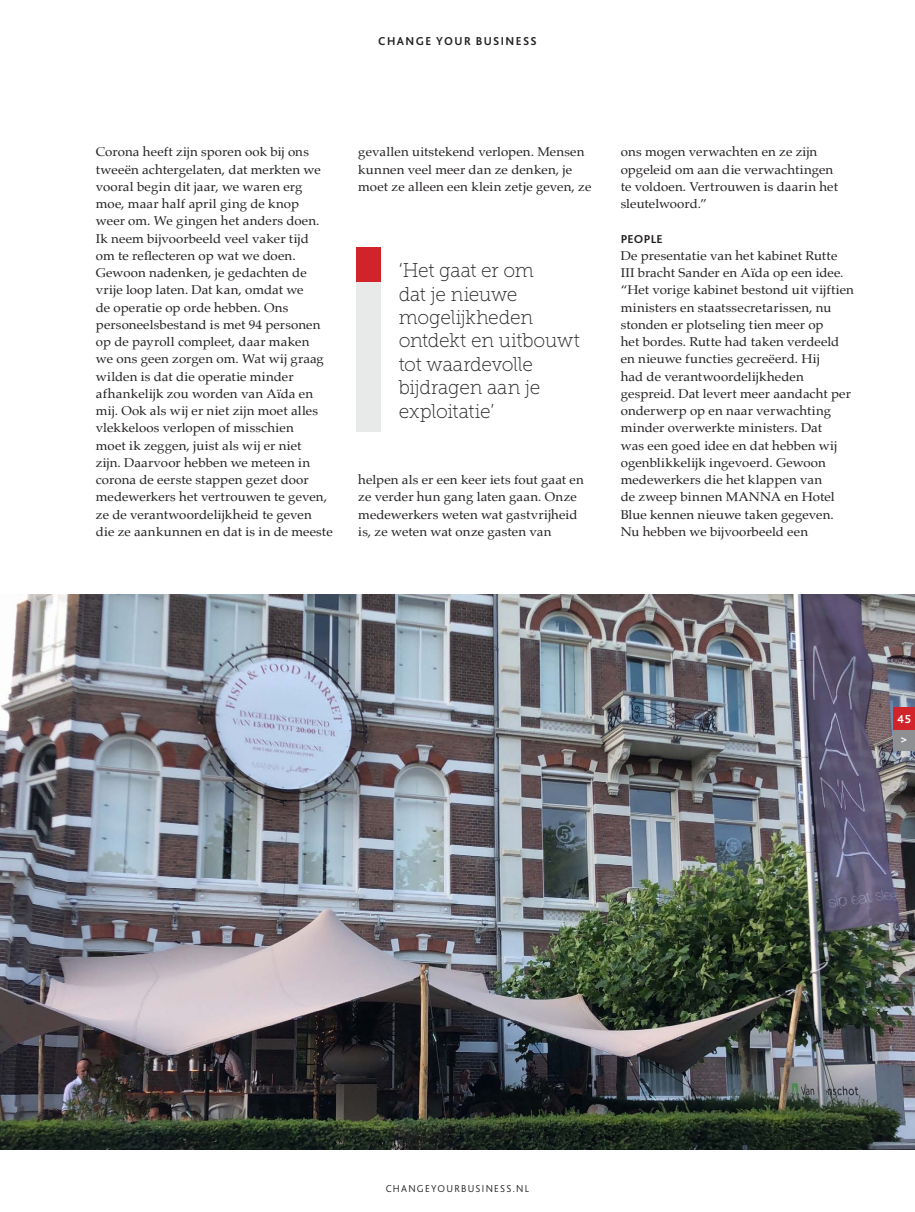
<style>
.page{position:relative;width:915px;height:1212px;background:#fff}
.page>*{position:absolute;margin:0;border:0;box-sizing:border-box;transform-origin:0 0}
.t1{font:19.8px/23.5px "Museo Slab 100";letter-spacing:-.01em;color:#231f20;scale:.96 1}
.t2{font:12.75px/17.2px "Palatino";letter-spacing:.005em;color:#231f20;scale:1.04 1}
.t3{font:700 12px "Bliss 2";letter-spacing:.12em;color:#231f20}
.t4{font:700 12px "Bliss 2";letter-spacing:.12em;color:#231f20;scale:1.04 1}
.t5{font:700 12px/20.7px "Bliss 2";color:#fff}
.t6{font:300 10.5px "Bliss 2";letter-spacing:.125em;color:#231f20}
</style>
<div class="page">
<div style="left:356px;top:247px;width:24px;height:185px;background:#e8e9e9"></div>
<div style="left:356px;top:247px;width:24px;height:35px;background:#d1232a"></div>
<img style="left:0;top:594px;width:914px;height:555px">
<div style="left:892px;top:728px;width:22px;height:22px;background:#8d8f92"></div>
<div style="left:892px;top:707px;width:22px;height:22px;background:#d1232a"></div>
<p class="t3" style="left:378px;top:33px;width:160px">CHANGE YOUR BUSINESS</p>
<p class="t2" style="left:96px;top:143px;width:229px">Corona heeft zijn sporen ook bij ons tweeën achtergelaten, dat merkten we vooral begin dit jaar, we waren erg moe, maar half april ging de knop<br>weer om. We gingen het anders doen.<br>Ik neem bijvoorbeeld veel vaker tijd<br>om te reflecteren op wat we doen.<br>Gewoon nadenken, je gedachten de vrije loop laten. Dat kan, omdat we<br>de operatie op orde hebben. Ons personeelsbestand is met 94 personen op de payroll compleet, daar maken<br>we ons geen zorgen om. Wat wij graag wilden is dat die operatie minder afhankelijk zou worden van Aïda en mij. Ook als wij er niet zijn moet alles vlekkeloos verlopen of misschien<br>moet ik zeggen, juist als wij er niet<br>zijn. Daarvoor hebben we meteen in corona de eerste stappen gezet door medewerkers het vertrouwen te geven, ze de verantwoordelijkheid te geven die ze aankunnen en dat is in de meeste</p>
<p class="t2" style="left:358px;top:143px;width:225px">gevallen uitstekend verlopen. Mensen kunnen veel meer dan ze denken, je moet ze alleen een klein zetje geven, ze</p>
<h1 class="t1" style="left:398px;top:259px;width:190px">‘Het gaat er om<br>dat je nieuwe mogelijkheden ontdekt en uitbouwt tot waardevolle bijdragen aan je exploitatie’</h1>
<p class="t2" style="left:358px;top:471px;width:218px">helpen als er een keer iets fout gaat en ze verder hun gang laten gaan. Onze medewerkers weten wat gastvrijheid is, ze weten wat onze gasten van</p>
<p class="t2" style="left:620px;top:143px;width:210px">ons mogen verwachten en ze zijn opgeleid om aan die verwachtingen te voldoen. Vertrouwen is daarin het sleutelwoord.”</p>
<p class="t4" style="left:620px;top:231px;width:42px">PEOPLE</p>
<p class="t2" style="left:620px;top:247px;width:226px">De presentatie van het kabinet Rutte III bracht Sander en Aïda op een idee. “Het vorige kabinet bestond uit vijftien ministers en staatssecretarissen, nu stonden er plotseling tien meer op<br>het bordes. Rutte had taken verdeeld en nieuwe functies gecreëerd. Hij<br>had de verantwoordelijkheden gespreid. Dat levert meer aandacht per onderwerp op en naar verwachting minder overwerkte ministers. Dat<br>was een goed idee en dat hebben wij ogenblikkelijk ingevoerd. Gewoon medewerkers die het klappen van<br>de zweep binnen MANNA en Hotel Blue kennen nieuwe taken gegeven.<br>Nu hebben we bijvoorbeeld een</p>
<p class="t5" style="left:896px;top:708px;width:16px">45 &gt;</p>
<p class="t6" style="left:385px;top:1182px;width:145px">CHANGEYOURBUSINESS.NL</p>
</div>
